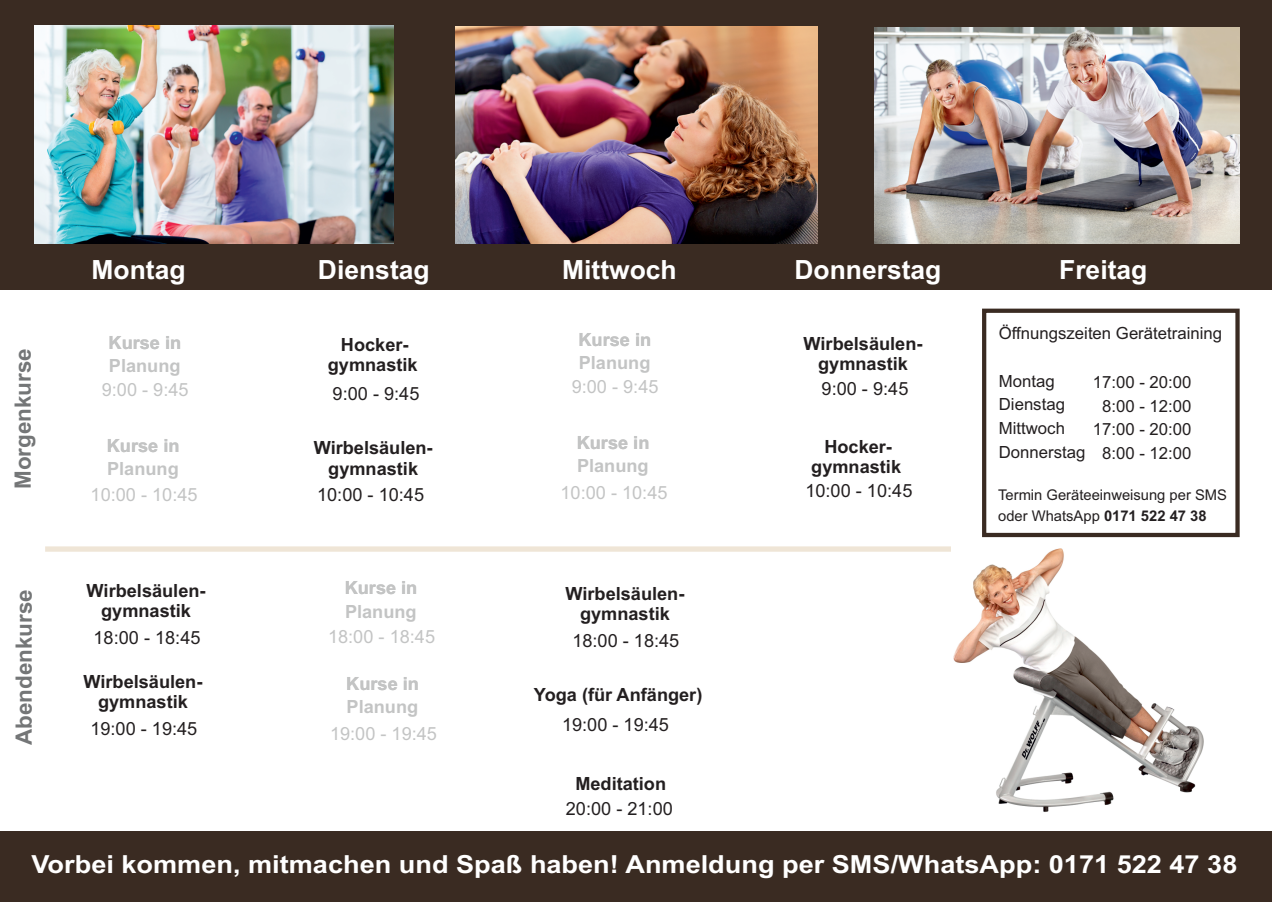
<style>
.page{position:relative;width:1272px;height:902px;background:#fff}
.page>*{position:absolute;margin:0;border:0;box-sizing:border-box;transform-origin:0 0}
.t1{font:700 26.4px "Arial";color:#fff}
.t2{font:700 24.9px "Arial";color:#fff;scale:1.09 1}
.t3{font:700 22.5px "Arial";color:#747677}
.t4{font:700 18.15px/20.2px "Arial";color:#231f20;text-align:center}
.t5{font:18.15px "Arial";color:#231f20}
.t6{font:700 18.15px/23.1px "Arial";color:#c3c4c4}
.t7{font:18.15px "Arial";color:#c3c4c4}
.t8{font:16.8px/23.7px "Arial";color:#231f20}
.t9{font:14.7px/20.9px "Arial";color:#231f20}
.s1{font-weight:700}
</style>
<div class="page">
<div style="left:0;top:831px;width:1271px;height:70px;background:#3a2b22"></div>
<div style="left:0;top:0;width:1271px;height:290px;background:#3a2b22"></div>
<img style="left:35px;top:25px;width:359px;height:218px">
<img style="left:874px;top:27px;width:365px;height:216px">
<img style="left:455px;top:26px;width:362px;height:217px">
<div style="left:982px;top:308px;width:257px;height:229px;border:4px solid #3a2b22"></div>
<img style="left:953px;top:548px;width:251px;height:264px">
<p class="t3" style="left:14px;top:489px;width:142px;rotate:-90deg">Morgenkurse</p>
<p class="t3" style="left:15px;top:745px;width:157px;rotate:-90deg">Abendenkurse</p>
<h1 class="t1" style="left:91px;top:259px;width:96px">Montag</h1>
<h1 class="t1" style="left:318px;top:259px;width:113px">Dienstag</h1>
<h1 class="t1" style="left:562px;top:259px;width:116px">Mittwoch</h1>
<h1 class="t1" style="left:794px;top:259px;width:148px">Donnerstag</h1>
<h1 class="t1" style="left:1059px;top:259px;width:90px">Freitag</h1>
<p class="t6" style="left:109px;top:332px;width:74px">Kurse in<br>Planung</p>
<p class="t7" style="left:102px;top:382px;width:88px">9:00 - 9:45</p>
<p class="t6" style="left:107px;top:435px;width:74px">Kurse in<br>Planung</p>
<p class="t7" style="left:91px;top:488px;width:108px">10:00 - 10:45</p>
<p class="t4" style="left:328px;top:336px;width:91px">Hocker&shy;gymnastik</p>
<p class="t5" style="left:332px;top:386px;width:88px">9:00 - 9:45</p>
<p class="t4" style="left:314px;top:439px;width:120px">Wirbelsäulen&shy;gymnastik</p>
<p class="t5" style="left:317px;top:487px;width:108px">10:00 - 10:45</p>
<p class="t6" style="left:578px;top:330px;width:74px">Kurse in<br>Planung</p>
<p class="t7" style="left:571px;top:380px;width:88px">9:00 - 9:45</p>
<p class="t6" style="left:576px;top:433px;width:74px">Kurse in<br>Planung</p>
<p class="t7" style="left:560px;top:486px;width:108px">10:00 - 10:45</p>
<p class="t4" style="left:803px;top:335px;width:120px">Wirbelsäulen&shy;gymnastik</p>
<p class="t5" style="left:821px;top:382px;width:88px">9:00 - 9:45</p>
<p class="t4" style="left:811px;top:438px;width:91px">Hocker&shy;gymnastik</p>
<p class="t5" style="left:805px;top:483px;width:108px">10:00 - 10:45</p>
<p class="t8" style="left:998px;top:323px;width:225px">Öffnungszeiten Gerätetraining</p>
<p class="t8" style="left:998px;top:370px;width:88px">Montag<br>Dienstag<br>Mittwoch<br>Donnerstag</p>
<p class="t8" style="left:1092px;top:371px;width:100px;text-align:center">17:00 - 20:00<br>8:00 - 12:00<br>17:00 - 20:00<br>8:00 - 12:00</p>
<p class="t9" style="left:998px;top:486px;width:230px">Termin Geräteeinweisung per SMS oder WhatsApp <span class="s1">0171 522 47 38</span></p>
<p class="t4" style="left:87px;top:582px;width:120px">Wirbelsäulen&shy;gymnastik</p>
<p class="t5" style="left:93px;top:630px;width:108px">18:00 - 18:45</p>
<p class="t4" style="left:83px;top:673px;width:120px">Wirbelsäulen&shy;gymnastik</p>
<p class="t5" style="left:90px;top:721px;width:108px">19:00 - 19:45</p>
<p class="t6" style="left:345px;top:578px;width:74px">Kurse in<br>Planung</p>
<p class="t7" style="left:328px;top:629px;width:108px">18:00 - 18:45</p>
<p class="t6" style="left:346px;top:673px;width:74px">Kurse in<br>Planung</p>
<p class="t7" style="left:330px;top:726px;width:108px">19:00 - 19:45</p>
<p class="t4" style="left:565px;top:585px;width:120px">Wirbelsäulen&shy;gymnastik</p>
<p class="t5" style="left:572px;top:633px;width:108px">18:00 - 18:45</p>
<p class="t4" style="left:534px;top:686px;width:170px">Yoga (für Anfänger)</p>
<p class="t5" style="left:562px;top:717px;width:108px">19:00 - 19:45</p>
<p class="t4" style="left:575px;top:774px;width:92px">Meditation</p>
<p class="t5" style="left:566px;top:801px;width:108px">20:00 - 21:00</p>
<h2 class="t2" style="left:32px;top:854px;width:1107px">Vorbei kommen, mitmachen und Spaß haben! Anmeldung per SMS/WhatsApp: 0171 522 47 38</h2>
</div>
